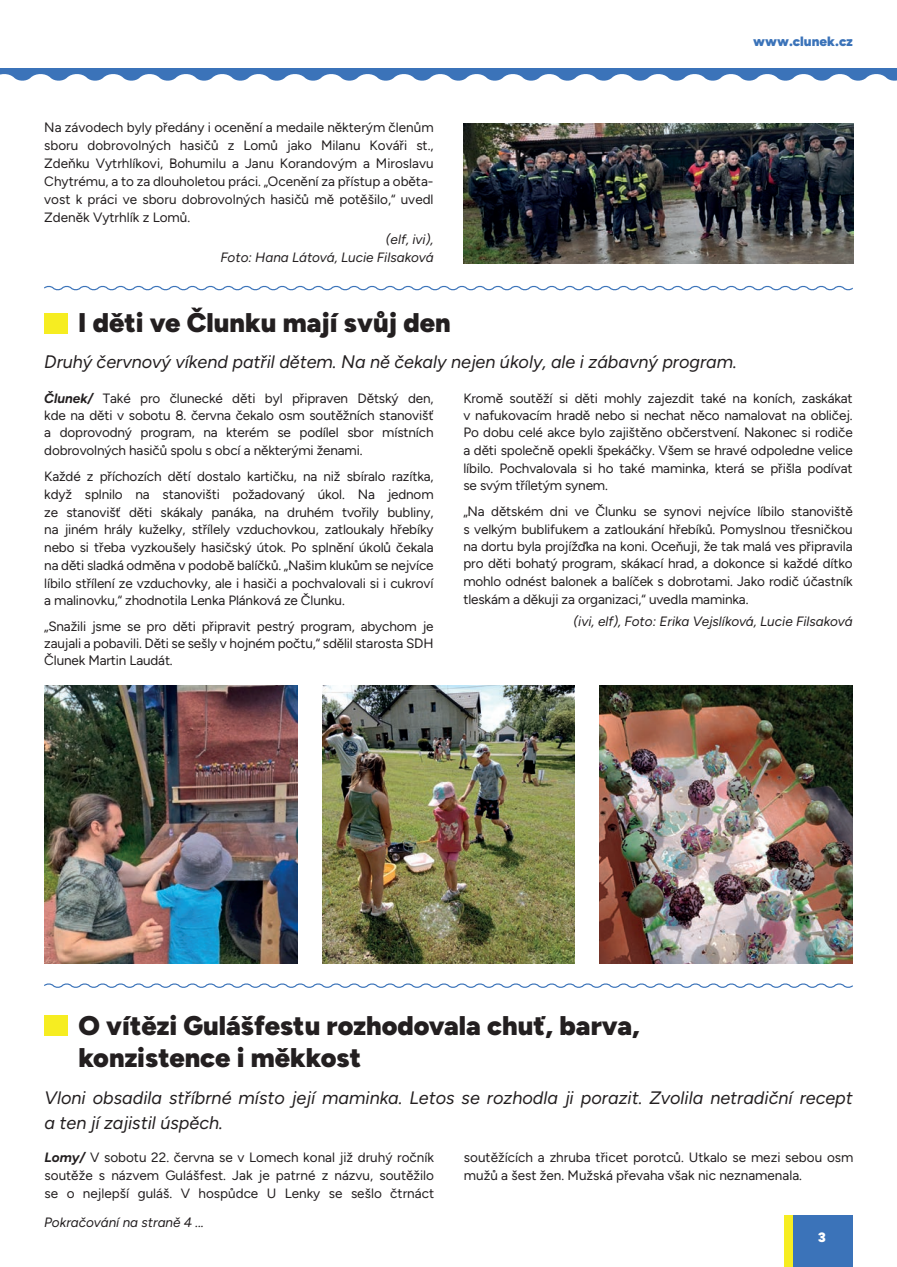
<style>
.page{position:relative;width:897px;height:1267px;background:#fff}
.page>*{position:absolute;margin:0;border:0;box-sizing:border-box;transform-origin:0 0}
.t1{font:900 27px/32.4px "Figtree";color:#231f20}
.t2{font:italic 18px/25.5px "Figtree";color:#231f20}
.t3{font:13.5px/17.4px "Figtree";letter-spacing:-.01em;color:#231f20;text-align:justify}
.t4{font:italic 13.5px/17.7px "Figtree";color:#231f20;text-align:right}
.t5{font:900 13.5px "Figtree";color:#3b73b9}
.t6{font:900 13.5px "Figtree";color:#fff}
.s1{font-weight:700;font-style:italic}
</style>
<div class="page">
<div style="left:793px;top:1215px;width:59px;height:51px;background:#3b73b9"></div>
<div style="left:784px;top:1215px;width:9px;height:51px;background:#f6ed21"></div>
<div style="left:0;top:68px;width:896px;height:15px;background:#3b73b9"></div>
<svg style="left:0;top:74px;width:896px;height:9px"></svg>
<svg style="left:44px;top:983px;width:809px;height:5px"></svg>
<div style="left:44px;top:313px;width:24px;height:21px;background:#f6ed21"></div>
<svg style="left:44px;top:285px;width:809px;height:6px"></svg>
<img style="left:44px;top:685px;width:253px;height:278px">
<img style="left:322px;top:685px;width:253px;height:278px">
<img style="left:599px;top:685px;width:253px;height:278px">
<img style="left:463px;top:123px;width:390px;height:140px">
<div style="left:45px;top:1015px;width:23px;height:21px;background:#f6ed21"></div>
<p class="t3" style="left:44px;top:119px;width:391px;line-height:18px">Na závodech byly předány i ocenění a medaile některým členům sboru dobrovolných hasičů z Lomů jako Milanu Kováři st., Zdeňku Vytrhlíkovi, Bohumilu a Janu Korandovým a Miroslavu Chytrému, a to za dlouholetou práci. „Ocenění za přístup a oběta&shy;vost k práci ve sboru dobrovolných hasičů mě potěšilo,“ uvedl Zdeněk Vytrhlík z Lomů.</p>
<p class="t4" style="left:220px;top:231px;width:215px">(elf, ivi),<br>Foto: Hana Látová, Lucie Filsaková</p>
<p class="t5" style="left:753px;top:34px;width:101px">www.clunek.cz</p>
<h1 class="t1" style="left:78px;top:307px;width:374px">I děti ve Člunku mají svůj den</h1>
<h2 class="t2" style="left:44px;top:349px;width:694px">Druhý červnový víkend patřil dětem. Na ně čekaly nejen úkoly, ale i zábavný program.</h2>
<p class="t3" style="left:44px;top:389px;width:391px"><span class="s1">Člunek/</span> Také pro člunecké děti byl připraven Dětský den, kde na děti v sobotu 8. června čekalo osm soutěžních stanovišť a doprovodný program, na kterém se podílel sbor místních dobrovolných hasičů spolu s obcí a některými ženami.</p>
<p class="t3" style="left:44px;top:467px;width:391px">Každé z příchozích dětí dostalo kartičku, na niž sbíralo razítka, když splnilo na stanovišti požadovaný úkol. Na jednom ze stanovišť děti skákaly panáka, na druhém tvořily bubliny, na jiném hrály kuželky, střílely vzduchovkou, zatloukaly hřebíky nebo si třeba vyzkoušely hasičský útok. Po splnění úkolů čekala na děti sladká odměna v podobě balíčků. „Našim klukům se nejvíce líbilo střílení ze vzduchovky, ale i hasiči a pochvalovali si i cukroví a malinovku,“ zhodnotila Lenka Plánková ze Člunku.</p>
<p class="t3" style="left:44px;top:617px;width:391px">„Snažili jsme se pro děti připravit pestrý program, abychom je zaujali a pobavili. Děti se sešly v hojném počtu,“ sdělil starosta SDH Člunek Martin Laudát.</p>
<p class="t3" style="left:463px;top:389px;width:391px">Kromě soutěží si děti mohly zajezdit také na koních, zaskákat v nafukovacím hradě nebo si nechat něco namalovat na obličej.<br>Po dobu celé akce bylo zajištěno občerstvení. Nakonec si rodiče a děti společně opekli špekáčky. Všem se hravé odpoledne velice líbilo. Pochvalovala si ho také maminka, která se přišla podívat se svým tříletým synem.</p>
<p class="t3" style="left:463px;top:503px;width:391px">„Na dětském dni ve Člunku se synovi nejvíce líbilo stanoviště s velkým bublifukem a zatloukání hřebíků. Pomyslnou třesničkou na dortu byla projížďka na koni. Oceňuji, že tak malá ves připravila pro děti bohatý program, skákací hrad, a dokonce si každé dítko mohlo odnést balonek a balíček s dobrotami. Jako rodič účastník tleskám a děkuji za organizaci,“ uvedla maminka.</p>
<p class="t4" style="left:573px;top:612px;width:281px">(ivi, elf), Foto: Erika Vejslíková, Lucie Filsaková</p>
<h1 class="t1" style="left:79px;top:1009px;width:562px">O vítězi Gulášfestu rozhodovala chuť, barva, konzistence i měkkost</h1>
<h2 class="t2" style="left:45px;top:1084px;width:809px">Vloni obsadila stříbrné místo její maminka. Letos se rozhodla ji porazit. Zvolila netradiční recept a ten jí zajistil úspěch.</h2>
<p class="t3" style="left:45px;top:1147px;width:391px;line-height:18px"><span class="s1">Lomy/</span> V sobotu 22. června se v Lomech konal již druhý ročník soutěže s názvem Gulášfest. Jak je patrné z názvu, soutěžilo se o nejlepší guláš. V hospůdce U Lenky se sešlo čtrnáct</p>
<p class="t3" style="left:464px;top:1147px;width:391px;line-height:18px">soutěžících a zhruba třicet porotců. Utkalo se mezi sebou osm mužů a šest žen. Mužská převaha však nic neznamenala.</p>
<p class="t4" style="left:44px;top:1213px;width:161px">Pokračování na straně 4 ...</p>
<p class="t6" style="left:817px;top:1229px;width:9px">3</p>
</div>
